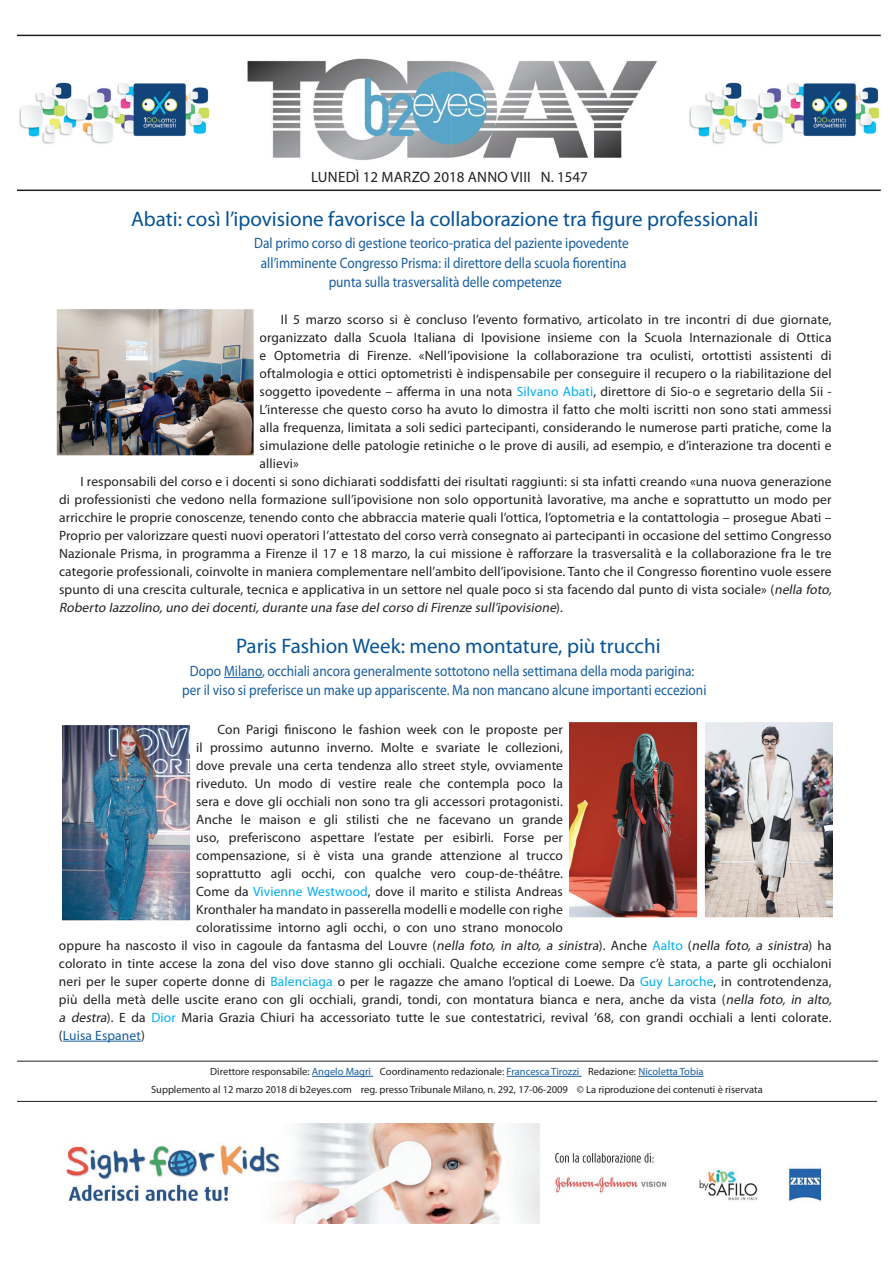
<style>
.page{position:relative;width:893px;height:1263px;background:#fff}
.page>*{position:absolute;margin:0;border:0;box-sizing:border-box;transform-origin:0 0}
.t1{font:21px "Myriad Pro";color:#075394}
.t2{font:15px/19.5px "Myriad Pro";color:#175d9e;text-align:center;scale:.89 1}
.t3{font:15px "Myriad Pro";letter-spacing:.01em;color:#231f20}
.t4{font:13.5px "Myriad Pro";letter-spacing:.01em;color:#231f20}
.t5{font:italic 13.5px "Myriad Pro";letter-spacing:-.19em;color:#231f20}
.t6{font:13.5px "Myriad Pro";letter-spacing:.01em;color:#175d9e}
.t7{font:10.5px/18px "Myriad Pro";color:#231f20;text-align:center}
.s1{color:#00aeef}
.s2{font-style:italic}
.s3{font-style:normal}
.s4{color:#231f20}
.s5{color:#175d9e}
</style>
<div class="page">
<img style="left:247px;top:58px;width:410px;height:102px">
<hr style="left:17px;top:1101px;width:860px;height:1px;background:#231f20">
<hr style="left:312px;top:1076px;width:61px;height:1px;background:#175d9e">
<hr style="left:507px;top:1076px;width:75px;height:1px;background:#175d9e">
<hr style="left:638px;top:1076px;width:65px;height:1px;background:#175d9e">
<hr style="left:17px;top:190px;width:864px;height:1px;background:#231f20">
<hr style="left:17px;top:35px;width:864px;height:1px;background:#231f20">
<hr style="left:17px;top:1061px;width:861px;height:1px;background:#231f20">
<img style="left:689px;top:82px;width:189px;height:62px">
<img style="left:19px;top:82px;width:189px;height:62px">
<img style="left:66px;top:1123px;width:755px;height:101px">
<hr style="left:224px;top:677px;width:38px;height:1px;background:#175d9e">
<hr style="left:63px;top:1041px;width:78px;height:1px;background:#175d9e">
<img style="left:706px;top:723px;width:126px;height:193px">
<div style="left:699px;top:716px;width:140px;height:207px;border:6px solid #fff"></div>
<img style="left:63px;top:726px;width:126px;height:193px">
<div style="left:56px;top:719px;width:140px;height:207px;border:6px solid #fff"></div>
<img style="left:570px;top:723px;width:126px;height:193px">
<div style="left:563px;top:716px;width:140px;height:207px;border:6px solid #fff"></div>
<img style="left:58px;top:310px;width:195px;height:144px">
<div style="left:51px;top:303px;width:209px;height:158px;border:6px solid #fff"></div>
<p class="t3" style="left:311px;top:167px;width:168px">lunedì 12 marzo 2018 ANNO</p>
<p class="t3" style="left:511px;top:167px;width:78px">VIII N. 1547</p>
<h1 class="t1" style="left:131px;top:206px;width:629px">Abati: così l’ipovisione favorisce la collaborazione tra figure professionali</h1>
<p class="t2" style="left:254px;top:233px;width:422px">Dal primo corso di gestione teorico-pratica del paziente ipovedente all’imminente Congresso Prisma: il direttore della scuola fiorentina punta sulla trasversalità delle competenze</p>
<p class="t4" style="left:281px;top:311px;width:552px">Il 5 marzo scorso si è concluso l’evento formativo, articolato in tre incontri di due giornate,</p>
<p class="t4" style="left:260px;top:329px;width:573px">organizzato dalla Scuola Italiana di Ipovisione insieme con la Scuola Internazionale di Ottica</p>
<p class="t4" style="left:260px;top:347px;width:574px">e Optometria di Firenze. «Nell’ipovisione la collaborazione tra oculisti, ortottisti assistenti di</p>
<p class="t4" style="left:260px;top:365px;width:573px">oftalmologia e ottici optometristi è indispensabile per conseguire il recupero o la riabilitazione del</p>
<p class="t4" style="left:260px;top:383px;width:574px">soggetto ipovedente – afferma in una nota <span class="s1">Silvano Abati</span>, direttore di Sio-o e segretario della Sii -</p>
<p class="t4" style="left:260px;top:401px;width:573px">L’interesse che questo corso ha avuto lo dimostra il fatto che molti iscritti non sono stati ammessi</p>
<p class="t4" style="left:260px;top:419px;width:574px">alla frequenza, limitata a soli sedici partecipanti, considerando le numerose parti pratiche, come la</p>
<p class="t4" style="left:260px;top:437px;width:573px">simulazione delle patologie retiniche o le prove di ausili, ad esempio, e d’interazione tra docenti e</p>
<p class="t4" style="left:260px;top:455px;width:41px">allievi»</p>
<p class="t4" style="left:80px;top:473px;width:753px">I responsabili del corso e i docenti si sono dichiarati soddisfatti dei risultati raggiunti: si sta infatti creando «una nuova generazione</p>
<p class="t4" style="left:59px;top:491px;width:774px">di professionisti che vedono nella formazione sull’ipovisione non solo opportunità lavorative, ma anche e soprattutto un modo per</p>
<p class="t4" style="left:59px;top:509px;width:774px">arricchire le proprie conoscenze, tenendo conto che abbraccia materie quali l’ottica, l’optometria e la contattologia – prosegue Abati –</p>
<p class="t4" style="left:59px;top:527px;width:774px">Proprio per valorizzare questi nuovi operatori l’attestato del corso verrà consegnato ai partecipanti in occasione del settimo Congresso</p>
<p class="t4" style="left:59px;top:545px;width:774px">Nazionale Prisma, in programma a Firenze il 17 e 18 marzo, la cui missione è rafforzare la trasversalità e la collaborazione fra le tre</p>
<p class="t4" style="left:59px;top:563px;width:774px">categorie professionali, coinvolte in maniera complementare nell’ambito dell’ipovisione. Tanto che il Congresso fiorentino vuole essere</p>
<p class="t4" style="left:59px;top:581px;width:777px">spunto di una crescita culturale, tecnica e applicativa in un settore nel quale poco si sta facendo dal punto di vista sociale» (<span class="s2">nella foto,</span></p>
<p class="t5" style="left:59px;top:599px;width:505px">Roberto Iazzolino,uno deidocenti,durante una fase delcorso diFirenze sull’ipovisione<span class="s3">) .</span></p>
<h1 class="t1" style="left:236px;top:633px;width:426px">Paris Fashion Week: meno montature, più trucchi</h1>
<p class="t2" style="left:182px;top:661px;width:591px">Dopo Milano, occhiali ancora generalmente sottotono nella settimana della moda parigina: per il viso si preferisce un make up appariscente. Ma non mancano alcune importanti eccezioni</p>
<p class="t4" style="left:217px;top:721px;width:347px">Con Parigi finiscono le fashion week con le proposte per</p>
<p class="t4" style="left:196px;top:739px;width:368px">il prossimo autunno inverno. Molte e svariate le collezioni,</p>
<p class="t4" style="left:196px;top:757px;width:368px">dove prevale una certa tendenza allo street style, ovviamente</p>
<p class="t4" style="left:196px;top:775px;width:368px">riveduto. Un modo di vestire reale che contempla poco la</p>
<p class="t4" style="left:196px;top:793px;width:368px">sera e dove gli occhiali non sono tra gli accessori protagonisti.</p>
<p class="t4" style="left:196px;top:811px;width:368px">Anche le maison e gli stilisti che ne facevano un grande</p>
<p class="t4" style="left:196px;top:829px;width:368px">uso, preferiscono aspettare l’estate per esibirli. Forse per</p>
<p class="t4" style="left:196px;top:847px;width:368px">compensazione, si è vista una grande attenzione al trucco</p>
<p class="t4" style="left:196px;top:865px;width:368px">soprattutto agli occhi, con qualche vero coup-de-théâtre.</p>
<p class="t4" style="left:196px;top:883px;width:368px">Come da <span class="s1">Vivienne Westwood</span>, dove il marito e stilista Andreas</p>
<p class="t4" style="left:196px;top:901px;width:368px">Kronthaler ha mandato in passerella modelli e modelle con righe</p>
<p class="t4" style="left:196px;top:919px;width:368px">coloratissime intorno agli occhi, o con uno strano monocolo</p>
<p class="t4" style="left:59px;top:937px;width:774px">oppure ha nascosto il viso in cagoule da fantasma del Louvre (<span class="s2">nella foto, in alto, a sinistra</span>). Anche <span class="s1">Aalto</span> (<span class="s2">nella foto, a sinistra</span>) ha</p>
<p class="t4" style="left:59px;top:955px;width:774px">colorato in tinte accese la zona del viso dove stanno gli occhiali. Qualche eccezione come sempre c’è stata, a parte gli occhialoni</p>
<p class="t4" style="left:59px;top:973px;width:774px">neri per le super coperte donne di <span class="s1">Balenciaga</span> o per le ragazze che amano l’optical di Loewe. Da <span class="s1">Guy Laroche</span>, in controtendenza,</p>
<p class="t4" style="left:59px;top:991px;width:777px">più della metà delle uscite erano con gli occhiali, grandi, tondi, con montatura bianca e nera, anche da vista (<span class="s2">nella foto, in alto,</span></p>
<p class="t4" style="left:59px;top:1009px;width:774px"><span class="s2">a destra</span>). E da <span class="s1">Dior</span> Maria Grazia Chiuri ha accessoriato tutte le sue contestatrici, revival ’68, con grandi occhiali a lenti colorate.</p>
<p class="t6" style="left:59px;top:1027px;width:87px"><span class="s4">(</span>Luisa Espanet<span class="s4">)</span></p>
<p class="t7" style="left:151px;top:1062px;width:613px">Direttore responsabile: <span class="s5">Angelo Magri</span> Coordinamento redazionale: <span class="s5">Francesca Tirozzi</span> Redazione: <span class="s5">N icoletta Tobia<br></span>Supplemento al 12 marzo 2018 di b2eyes.com reg. presso Tribunale Milano, n. 292, 17-06-2009 © La riproduzione dei contenuti è riservata</p>
</div>
